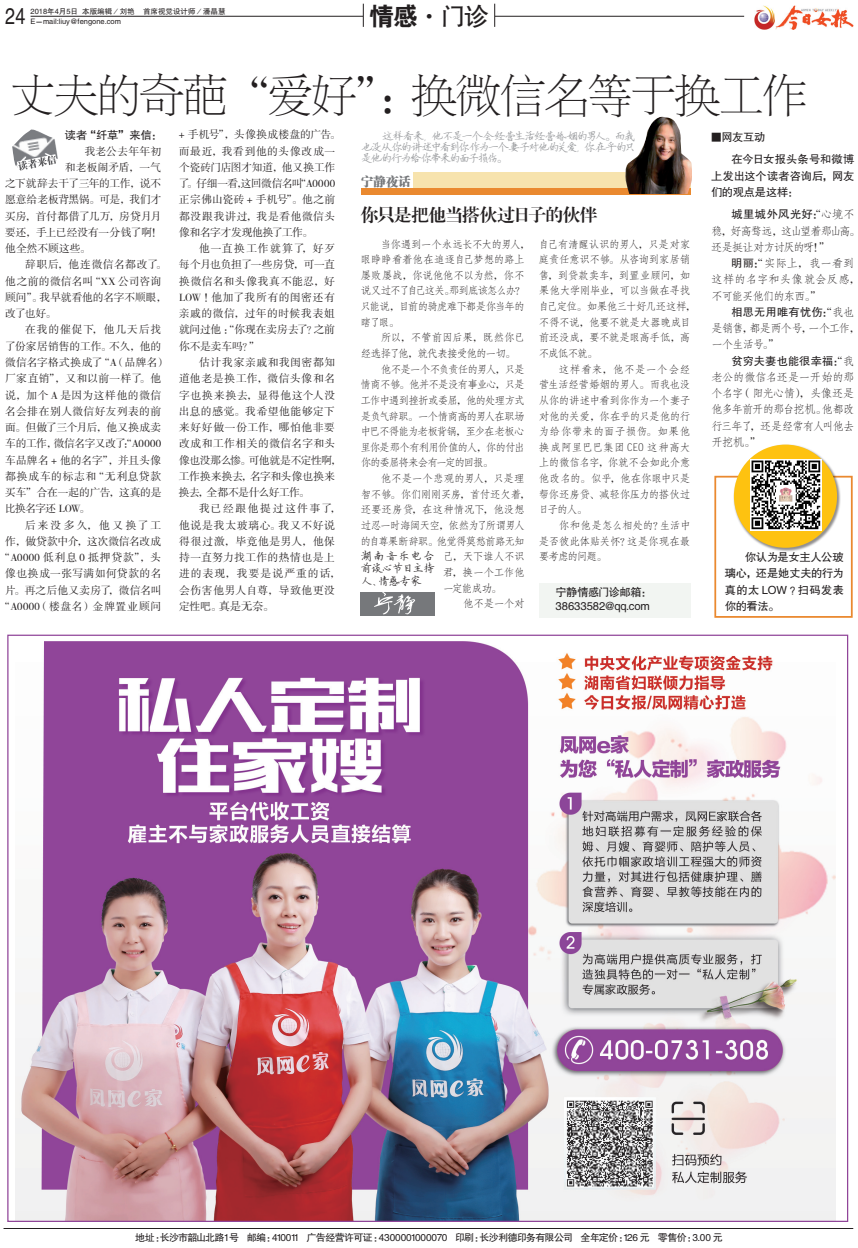
<style>
.page{position:relative;width:858px;height:1248px;background:#fff}
.page>*{position:absolute;margin:0;border:0;box-sizing:border-box;transform-origin:0 0}
.t1{font:45px "FZBSJW GB1 0";letter-spacing:-.03em;color:#231f20}
.t2{font:25px "FZHTJW GB1 0";color:#231f20}
.t3{font:22.62px "FZHTJW GB1 0";color:#231f20;scale:.8 1}
.t4{font:17.5px "FZXBSJW GB1 0";letter-spacing:-.025em;color:#231f20}
.t5{font:12.5px "FZCSJW GB1 0";color:#76787b}
.t6{font:11.25px/16.2px "FZHTJW GB1 0";letter-spacing:-.005em;color:#231f20;text-align:justify}
.t7{font:11.25px/16.2px "FZFSJW GB1 0";letter-spacing:-.065em;color:#231f20}
.t8{font:11.25px/11.2px "FZYBKSJW GB1 0";letter-spacing:-.145em;color:#95979a;text-align:justify}
.t9{font:11.25px/16.2px "FZFSJW GB1 0";color:#231f20}
.t10{font:11.25px/16.2px "FZFSJW GB1 0";letter-spacing:-.105em;color:#231f20}
.t11{font:11.25px/12.5px "FZYBKSJW GB1 0";letter-spacing:-.035em;color:#231f20;text-align:justify}
.t12{font:11.25px "FZHTJW GB1 0";letter-spacing:.04em;color:#231f20}
.t13{font:11.25px "FZHTJW GB1 0";letter-spacing:.02em;color:#231f20}
.t14{font:11.25px "FZSSJW GB1 0";color:#231f20}
.t15{font:10.75px/16.2px "FZSSJW GB1 0";letter-spacing:.025em;color:#231f20;text-align:justify}
.t16{font:10.75px/16.2px "FZSSJW GB1 0";letter-spacing:.005em;color:#231f20}
.t17{font:10.75px/16.2px "FZSSJW GB1 0";letter-spacing:.075em;color:#231f20}
.t18{font:10.75px "FZSSJW GB1 0";letter-spacing:.05em;color:#231f20}
.t19{font:10.75px "FZSSJW GB1 0";letter-spacing:-.03em;color:#231f20}
.t20{font:10.75px "FZSSJW GB1 0";letter-spacing:-.015em;color:#231f20}
.t21{font:10.75px "FZSSJW GB1 0";letter-spacing:-.02em;color:#231f20}
.t22{font:10.75px "FZSSJW GB1 0";color:#231f20}
.t23{font:10.75px "FZSSJW GB1 0";letter-spacing:-.025em;color:#231f20}
.t24{font:10.75px "FZSSJW GB1 0";letter-spacing:-.005em;color:#231f20}
.t25{font:10.75px "FZSSJW GB1 0";letter-spacing:.06em;color:#231f20}
.t26{font:10.75px "FZSSJW GB1 0";letter-spacing:.07em;color:#231f20}
.t27{font:10.75px "FZSSJW GB1 0";letter-spacing:.085em;color:#231f20}
.t28{font:10.75px "FZSSJW GB1 0";letter-spacing:.2em;color:#231f20}
.t29{font:10.75px "FZSSJW GB1 0";letter-spacing:-.045em;color:#231f20}
.t30{font:10.62px/15.6px "FZFSJW GB1 0";letter-spacing:-.06em;color:#231f20}
.t31{font:10.62px "FZFSJW GB1 0";letter-spacing:-.095em;color:#231f20}
.t32{font:10.62px "FZFSJW GB1 0";letter-spacing:-.1em;color:#231f20}
.t33{font:10.62px "FZFSJW GB1 0";letter-spacing:-.09em;color:#231f20}
.t34{font:10.62px "FZFSJW GB1 0";letter-spacing:-.02em;color:#231f20}
.t35{font:10.62px "FZFSJW GB1 0";letter-spacing:-.085em;color:#231f20}
.t36{font:10.62px "FZFSJW GB1 0";letter-spacing:-.035em;color:#231f20}
.t37{font:10.62px "FZFSJW GB1 0";letter-spacing:-.115em;color:#231f20}
.t38{font:10px "FZHTJW GB1 0";letter-spacing:-.06em;color:#231f20}
.t39{font:7.5px/10px "FZHTJW GB1 0";color:#231f20}
.s1{font-family:"FZDHTJW GB1 0"}
.s2{font-size:10.75px}
.s3{font-family:"FZFSJW GB1 0"}
.s4{font-family:"FZHTJW GB1 0"}
</style>
<div class="page">
<div style="left:714px;top:476px;width:138px;height:141px;border:2px solid #ea892f"></div>
<div style="left:732px;top:443px;width:109px;height:109px;background:#231f20;opacity:.5"></div>
<div style="left:733px;top:444px;width:104px;height:103px;background:#fec210;border-radius:50%"></div>
<img style="left:750px;top:459px;width:71px;height:71px">
<div style="left:539px;top:583px;width:151px;height:34px;background:#f2f5f2"></div>
<hr style="left:31px;top:16px;width:713px;height:1px;background:#231f20">
<div style="left:363px;top:4px;width:131px;height:24px;background:#fff"></div>
<svg style="left:363px;top:4px;width:1px;height:23px"></svg>
<svg style="left:494px;top:4px;width:1px;height:23px"></svg>
<img style="left:754px;top:6px;width:99px;height:23px">
<img style="left:12px;top:129px;width:46px;height:37px">
<hr style="left:4px;top:1227px;width:849px;height:1px;background:#231f20">
<div style="left:413px;top:172px;width:278px;height:19px;background:#f7e3ad"></div>
<div style="left:361px;top:189px;width:330px;height:6px;background:#ea892f"></div>
<img style="left:624px;top:117px;width:67px;height:77px">
<svg style="left:17px;top:154px;width:40px;height:17px"></svg>
<img style="left:16px;top:641px;width:819px;height:578px">
<div style="left:361px;top:592px;width:74px;height:24px;background:#76787b"></div>
<svg style="left:374px;top:592px;width:41px;height:22px"></svg>
<h3 class="t3" style="left:5px;top:4px;width:27px">24</h3>
<p class="t39" style="left:31px;top:7px;width:196px">2018年4月5日 本版编辑／刘艳 首席视觉设计师／潘晶慧<br>E－mail:liuy@fengone.com</p>
<h2 class="t2" style="left:369px;top:3px;width:121px"><span class="s1">情感</span>·门诊</h2>
<h1 class="t1" style="left:10px;top:72px;width:798px">丈夫的奇葩“爱好”：换微信名等于换工作</h1>
<p class="t6" style="left:65px;top:127px;width:99px">读者“纤草”来信：</p>
<p class="t15" style="left:85px;top:143px;width:78px">我老公去年年初</p>
<p class="t15" style="left:65px;top:160px;width:98px">和老板闹矛盾，一气</p>
<p class="t19" style="left:5px;top:178px;width:157px">之下就辞去干了三年的工作，说不</p>
<p class="t21" style="left:5px;top:194px;width:157px">愿意给老板背黑锅。可是，我们才</p>
<p class="t22" style="left:5px;top:210px;width:158px">买房，首付都借了几万，房贷月月</p>
<p class="t23" style="left:5px;top:226px;width:158px">要还，手上已经没有一分钱了啊！</p>
<p class="t24" style="left:5px;top:243px;width:87px">他全然不顾这些。</p>
<p class="t18" style="left:25px;top:259px;width:143px">辞职后，他连微信名都改了。</p>
<p class="t15" style="left:5px;top:273px;width:157px">他之前的微信名叫“XX 公司咨询</p>
<p class="t20" style="left:5px;top:291px;width:163px">顾问”。我早就看他的名字不顺眼，</p>
<p class="t15" style="left:5px;top:306px;width:52px">改了也好。</p>
<p class="t27" style="left:25px;top:324px;width:137px">在我的催促下，他几天后找</p>
<p class="t24" style="left:5px;top:340px;width:157px">了份家居销售的工作。不久，他的</p>
<p class="t15" style="left:5px;top:355px;width:163px">微信名字格式换成了“A（品牌名）</p>
<p class="t15" style="left:5px;top:371px;width:157px">厂家直销”，又和以前一样了。他</p>
<p class="t18" style="left:5px;top:389px;width:157px">说，加个 A 是因为这样他的微信</p>
<p class="t15" style="left:5px;top:403px;width:157px">名会排在别人微信好友列表的前</p>
<p class="t21" style="left:5px;top:421px;width:158px">面。但做了三个月后，他又换成卖</p>
<p class="t19" style="left:5px;top:438px;width:157px">车的工作，微信名字又改了：“A0000</p>
<p class="t16" style="left:5px;top:452px;width:157px">车品牌名 + 他的名字”，并且头像</p>
<p class="t26" style="left:5px;top:470px;width:157px">都换成车的标志和“无利息贷款</p>
<p class="t23" style="left:5px;top:486px;width:158px">买车”合在一起的广告，这真的是</p>
<p class="t29" style="left:5px;top:503px;width:87px">比换名字还 LOW。</p>
<p class="t28" style="left:25px;top:519px;width:138px">后来没多久，他又换了工</p>
<p class="t20" style="left:5px;top:535px;width:157px">作，做贷款中介，这次微信名改成</p>
<p class="t25" style="left:0;top:551px;width:163px">“A0000 低利息 0 抵押贷款”，头</p>
<p class="t15" style="left:5px;top:566px;width:158px">像也换成一张写满如何贷款的名</p>
<p class="t22" style="left:5px;top:584px;width:158px">片。再之后他又卖房了，微信名叫</p>
<p class="t18" style="left:0;top:600px;width:163px">“A0000（楼盘名）金牌置业顾问</p>
<p class="t16" style="left:179px;top:127px;width:163px">+ 手机号”，头像换成楼盘的广告。而最近，我看到他的头像改成一个瓷砖门店图才知道，他又换工作了。仔细一看，这回微信名叫“A0000正宗佛山瓷砖 + 手机号”。他之前都没跟我讲过，我是看他微信头像和名字才发现他换了工作。</p>
<p class="t15" style="left:179px;top:241px;width:158px;text-indent:20px">他一直换工作就算了，好歹每个月也负担了一些房贷，可一直换微信名和头像我真不能忍，好LOW ！他加了我所有的闺密还有亲戚的微信，过年的时候我表姐就问过他：“你现在卖房去了？之前你不是卖车吗？”</p>
<p class="t15" style="left:179px;top:355px;width:164px;text-align:left;text-indent:20px">估计我家亲戚和我闺密都知道他老是换工作，微信头像和名字也换来换去，显得他这个人没出息的感觉。我希望他能够定下来好好做一份工作，哪怕他非要改成和工作相关的微信名字和头像也没那么惨。可他就是不定性啊，工作换来换去，名字和头像也换来换去，全都不是什么好工作。</p>
<p class="t17" style="left:179px;top:501px;width:163px;text-indent:20px">我已经跟他提过这件事了，他说是我太玻璃心。我又不好说得很过激，毕竟他是男人，他保持一直努力找工作的热情也是上进的表现，我要是说严重的话，会伤害他男人自尊，导致他更没</p>
<p class="t14" style="left:179px;top:600px;width:97px"><span class="s2">定性吧。</span>真是无奈。</p>
<p class="t8" style="left:361px;top:131px;width:276px;text-indent:21px">这样看来，他不是一个会经营生活经营婚姻的男人。而我也没从你的讲述中看到你作为一个妻子对他的关爱，你在乎的只是他的行为给你带来的面子损伤。</p>
<p class="t5" style="left:361px;top:174px;width:51px">宁静夜话</p>
<h3 class="t4" style="left:361px;top:205px;width:238px">你只是把他当搭伙过日子的伙伴</h3>
<p class="t30" style="left:360px;top:236px;width:171px;text-indent:20px">当你遇到一个永远长不大的男人，眼睁睁看着他在追逐自己梦想的路上屡败屡战，你说他他不以为然，你不说又过不了自己这关。那到底该怎么办？只能说，目前的骑虎难下都是你当年的瞎了眼。</p>
<p class="t36" style="left:380px;top:332px;width:146px">所以，不管前因后果，既然你已</p>
<p class="t31" style="left:360px;top:347px;width:156px">经选择了他，就代表接受他的一切。</p>
<p class="t32" style="left:380px;top:363px;width:145px">他不是一个不负责任的男人，只是</p>
<p class="t35" style="left:360px;top:379px;width:166px">情商不够。他并不是没有事业心，只是</p>
<p class="t32" style="left:360px;top:394px;width:166px">工作中遇到挫折或委屈，他的处理方式</p>
<p class="t31" style="left:360px;top:410px;width:166px">是负气辞职。一个情商高的男人在职场</p>
<p class="t31" style="left:360px;top:426px;width:166px">中巴不得能为老板背锅，至少在老板心</p>
<p class="t32" style="left:360px;top:441px;width:166px">里你是那个有利用价值的人，你的付出</p>
<p class="t37" style="left:360px;top:457px;width:134px">你的委屈将来会有一定的回报。</p>
<p class="t34" style="left:380px;top:472px;width:146px">他不是一个悲观的男人，只是理</p>
<p class="t30" style="left:360px;top:486px;width:171px">智不够。你们刚刚买房，首付还欠着，</p>
<p class="t34" style="left:360px;top:504px;width:166px">还要还房贷，在这种情况下，他没想</p>
<p class="t33" style="left:360px;top:519px;width:166px">过忍一时海阔天空，依然为了所谓男人</p>
<p class="t33" style="left:360px;top:535px;width:166px">的自尊果断辞职。他觉得莫愁前路无知</p>
<p class="t30" style="left:443px;top:549px;width:83px">己，天下谁人不识</p>
<p class="t30" style="left:443px;top:564px;width:83px">君，换一个工作他</p>
<p class="t30" style="left:443px;top:580px;width:60px">一定能成功。</p>
<p class="t30" style="left:463px;top:596px;width:63px">他不是一个对</p>
<p class="t11" style="left:361px;top:550px;width:75px">湖南音乐电台前谈心节目主持人、情感专家</p>
<p class="t30" style="left:538px;top:236px;width:159px">自己有清醒认识的男人，只是对家庭责任意识不够。从咨询到家居销售，到贷款卖车，到置业顾问，如果他大学刚毕业，可以当做在寻找自己定位。如果他三十好几还这样，不得不说，他要不就是大器晚成目前还没成，要不就是眼高手低，高不成低不就。</p>
<p class="t30" style="left:538px;top:361px;width:153px;text-align:justify;text-indent:20px">这样看来，他不是一个会经营生活经营婚姻的男人。而我也没从你的讲述中看到你作为一个妻子对他的关爱，你在乎的只是他的行为给你带来的面子损伤。如果他换成阿里巴巴集团 CEO 这种高大上的微信名字，你就不会如此介意他改名的。似乎，他在你眼中只是帮你还房贷、减轻你压力的搭伙过日子的人。</p>
<p class="t30" style="left:538px;top:517px;width:153px;text-align:justify;text-indent:20px">你和他是怎么相处的？生活中是否彼此体贴关怀？这是你现在最要考虑的问题。</p>
<p class="t6" style="left:555px;top:586px;width:98px;line-height:13.8px">宁静情感门诊邮箱：<br>38633582@qq.com</p>
<p class="t6" style="left:710px;top:129px;width:56px">■网友互动</p>
<p class="t6" style="left:711px;top:152px;width:145px;text-indent:20px">在今日女报头条号和微博上发出这个读者咨询后，网友们的观点是这样：</p>
<p class="t12" style="left:731px;top:208px;width:125px">城里城外风光好：<span class="s3">“心境不</span></p>
<p class="t10" style="left:711px;top:223px;width:151px">稳，好高骛远，这山望着那山高。还是挺让对方讨厌的呀！”</p>
<p class="t9" style="left:711px;top:255px;width:150px;text-indent:20px"><span class="s4">明丽：</span>“实际上，我一看到这样的名字和头像就会反感，不可能买他们的东西。”</p>
<p class="t13" style="left:731px;top:306px;width:124px">相思无用唯有忧伤：<span class="s3">“我也</span></p>
<p class="t7" style="left:711px;top:320px;width:150px">是销售，都是两个号，一个工作，一个生活号。”</p>
<p class="t6" style="left:731px;top:353px;width:124px">贫穷夫妻也能很幸福：<span class="s3">“我</span></p>
<p class="t7" style="left:711px;top:369px;width:144px;text-align:justify">老公的微信名还是一开始的那个名字（阳光心情），头像还是他多年前开的那台挖机。他都改行三年了，还是经常有人叫他去开挖机。”</p>
<p class="t6" style="left:725px;top:549px;width:121px;text-indent:20px">你认为是女主人公玻璃心，还是她丈夫的行为真的太 LOW ？扫码发表你的看法。</p>
<p class="t38" style="left:135px;top:1231px;width:589px">地址：长沙市韶山北路1号 邮编：410011 广告经营许可证：4300001000070 印刷：长沙利德印务有限公司 全年定价：126 元 零售价：3.00 元</p>
</div>
